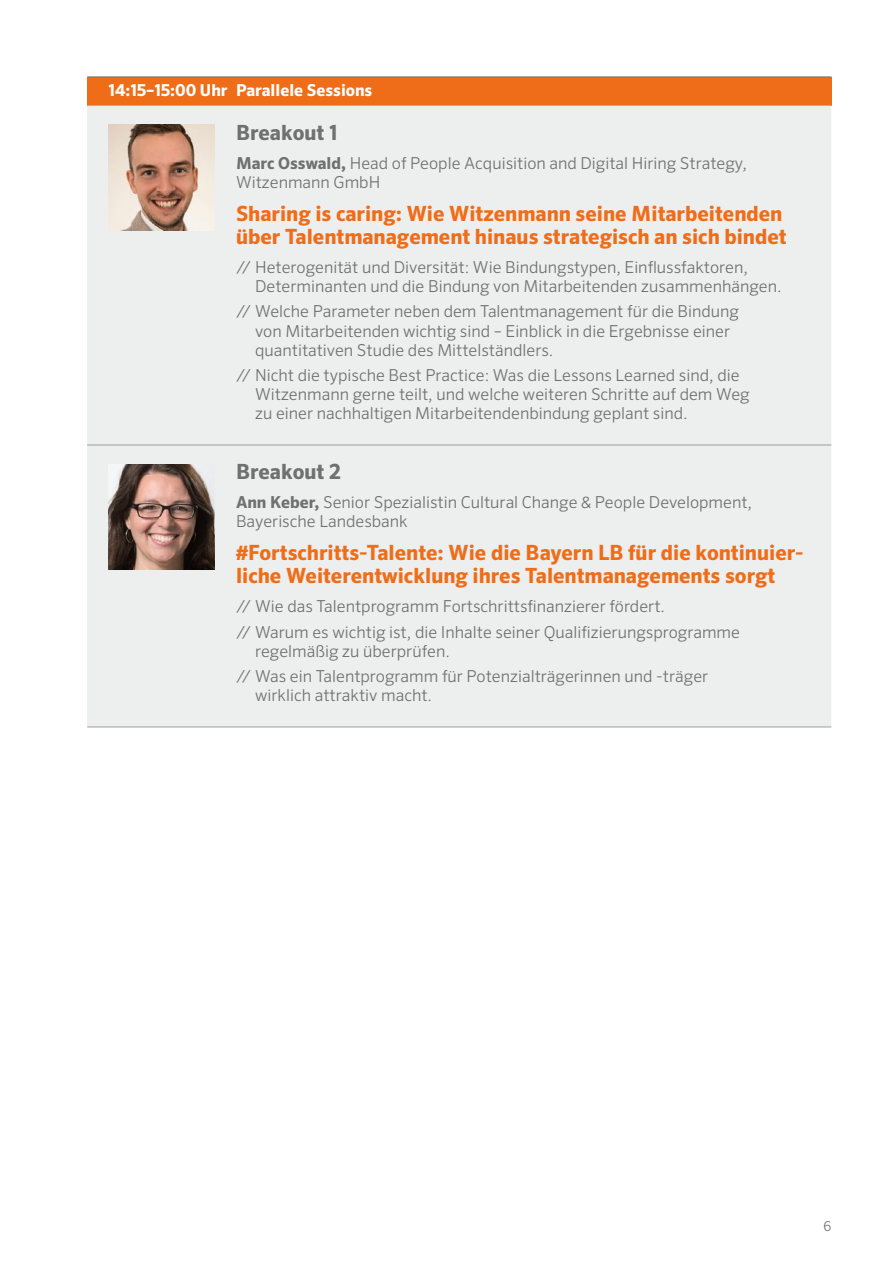
<style>
.page{position:relative;width:893px;height:1263px;background:#fff}
.page>*{position:absolute;margin:0;border:0;box-sizing:border-box;transform-origin:0 0}
.Programm_Titel{font:700 21px/23.4px "Sero Pro";color:#ef6d18}
.Programm_Titel-2{font:700 21px "Sero Pro";color:#6f7070}
.Programm_Inhalte_Unterpunkte{font:300 16.5px/19.2px "Sero Pro";color:#6f7070}
.Programm_Referent{font:300 16.5px/19.2px "Sero Pro";color:#6f7070}
.Programm_Uhrzeit{font:700 16.5px "Sero Pro";color:#fff}
.t1{font:300 13.5px "Sero Pro";color:#6f7070}
.s1{font-weight:700}
</style>
<div class="page">
<div style="left:87px;top:77px;width:744px;height:29px;background:#ef6d18"></div>
<div style="left:87px;top:106px;width:744px;height:621px;background:#edeeee"></div>
<hr style="left:87px;top:77px;width:149px;height:1px;background:#6f7070">
<hr style="left:236px;top:77px;width:595px;height:1px;background:#6f7070">
<hr style="left:236px;top:445px;width:595px;height:1px;background:#9d9e9e">
<hr style="left:87px;top:445px;width:149px;height:1px;background:#9d9e9e">
<hr style="left:87px;top:727px;width:149px;height:1px;background:#9d9e9e">
<hr style="left:236px;top:727px;width:595px;height:1px;background:#9d9e9e">
<img style="left:108px;top:125px;width:107px;height:105px">
<img style="left:108px;top:464px;width:107px;height:105px">
<p class="Programm_Uhrzeit" style="left:108px;top:80px;width:265px">14:15–15:00 Uhr Parallele Sessions</p>
<p class="Programm_Titel-2" style="left:236px;top:120px;width:103px">Breakout 1</p>
<p class="Programm_Referent" style="left:236px;top:153px;width:513px"><span class="s1">Marc Osswald,</span> Head of People Acquisition and Digital Hiring Strategy,<br>Witzenmann GmbH</p>
<p class="Programm_Titel" style="left:236px;top:202px;width:552px">Sharing is caring: Wie Witzenmann seine Mitarbeitenden über Talentmanagement hinaus strategisch an sich bindet</p>
<p class="Programm_Inhalte_Unterpunkte" style="left:255px;top:257px;width:528px;text-indent:-19px">// Heterogenität und Diversität: Wie Bindungstypen, Einflussfaktoren,<br>Determinanten und die Bindung von Mitarbeitenden zusammenhängen.</p>
<p class="Programm_Inhalte_Unterpunkte" style="left:255px;top:302px;width:485px;text-indent:-19px">// Welche Parameter neben dem Talentmanagement für die Bindung von Mitarbeitenden wichtig sind – Einblick in die Ergebnisse einer quantitativen Studie des Mittelständlers.</p>
<p class="Programm_Inhalte_Unterpunkte" style="left:255px;top:366px;width:496px;text-indent:-19px">// Nicht die typische Best Practice: Was die Lessons Learned sind, die<br>Witzenmann gerne teilt, und welche weiteren Schritte auf dem Weg zu einer nachhaltigen Mitarbeitendenbindung geplant sind.</p>
<p class="Programm_Titel-2" style="left:236px;top:459px;width:106px">Breakout 2</p>
<p class="Programm_Referent" style="left:236px;top:492px;width:518px"><span class="s1">Ann Keber,</span> Senior Spezialistin Cultural Change &amp; People Development,<br>Bayerische Landesbank</p>
<p class="Programm_Titel" style="left:236px;top:541px;width:567px">#Fortschritts-Talente: Wie die Bayern LB für die kontinuier&shy;liche Weiterentwicklung ihres Talentmanagements sorgt</p>
<p class="Programm_Inhalte_Unterpunkte" style="left:236px;top:596px;width:431px">// Wie das Talentprogramm Fortschrittsfinanzierer fördert.</p>
<p class="Programm_Inhalte_Unterpunkte" style="left:255px;top:622px;width:486px;text-indent:-19px">// Warum es wichtig ist, die Inhalte seiner Qualifizierungsprogramme regelmäßig zu überprüfen.</p>
<p class="Programm_Inhalte_Unterpunkte" style="left:255px;top:667px;width:455px;text-indent:-19px">// Was ein Talentprogramm für Potenzialträgerinnen und -träger wirklich attraktiv macht.</p>
<p class="t1" style="left:823px;top:1218px;width:9px">6</p>
</div>
